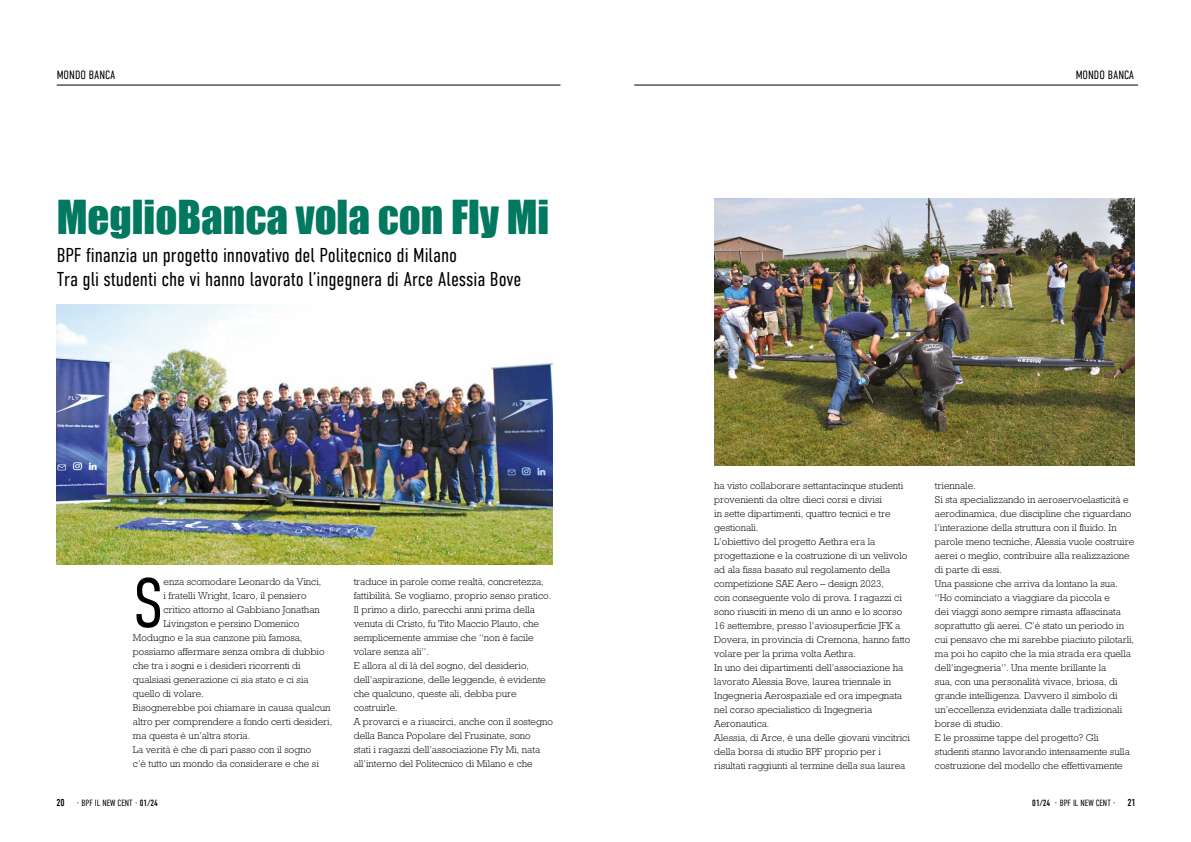
<style>
.page{position:relative;width:1191px;height:842px;background:#fff}
.page>*{position:absolute;margin:0;border:0;box-sizing:border-box;transform-origin:0 0}
.t1{font:70px "DIN Condensed VF";color:#000}
.t2{font:43px "Impact";color:#007960}
.t3{font:20px/24px "DIN Condensed VF";letter-spacing:-.005em;color:#000}
.t4{font:12px "DIN Condensed VF";color:#000}
.t5{font:300 10px/14px "Rockwell Std";color:#000}
.t6{font:9px "DIN Condensed VF";color:#000}
.s1{font-size:10px}
</style>
<div class="page">
<hr style="left:634px;top:85px;width:504px;height:1px;background:#000">
<hr style="left:57px;top:85px;width:503px;height:1px;background:#000">
<img style="left:57px;top:305px;width:496px;height:259px">
<img style="left:714px;top:198px;width:420px;height:267px">
<p class="t4" style="left:57px;top:68px;width:60px">MONDO BANCA</p>
<p class="t4" style="left:1075px;top:68px;width:60px">MONDO BANCA</p>
<h2 class="t2" style="left:57px;top:184px;width:494px">MeglioBanca vola con Fly Mi</h2>
<h3 class="t3" style="left:57px;top:243px;width:466px">BPF finanzia un progetto innovativo del Politecnico di Milano<br>Tra gli studenti che vi hanno lavorato l’ingegnera di Arce Alessia Bove</h3>
<h1 class="t1" style="left:133px;top:564px;width:32px">S</h1>
<p class="t5" style="left:163px;top:575px;width:159px">enza scomodare Leonardo da Vinci,</p>
<p class="t5" style="left:163px;top:589px;width:145px">i fratelli Wright, Icaro, il pensiero</p>
<p class="t5" style="left:163px;top:603px;width:158px">critico attorno al Gabbiano Jonathan</p>
<p class="t5" style="left:163px;top:617px;width:137px">Livingston e persino Domenico</p>
<p class="t5" style="left:133px;top:631px;width:171px">Modugno e la sua canzone più famosa,</p>
<p class="t5" style="left:133px;top:645px;width:193px">possiamo affermare senza ombra di dubbio</p>
<p class="t5" style="left:133px;top:659px;width:169px">che tra i sogni e i desideri ricorrenti di</p>
<p class="t5" style="left:133px;top:673px;width:177px">qualsiasi generazione ci sia stato e ci sia</p>
<p class="t5" style="left:133px;top:687px;width:72px">quello di volare.</p>
<p class="t5" style="left:133px;top:701px;width:199px">Bisognerebbe poi chiamare in causa qualcun</p>
<p class="t5" style="left:133px;top:715px;width:201px">altro per comprendere a fondo certi desideri,</p>
<p class="t5" style="left:133px;top:729px;width:119px">ma questa è un’altra storia.</p>
<p class="t5" style="left:133px;top:743px;width:180px">La verità è che di pari passo con il sogno</p>
<p class="t5" style="left:133px;top:757px;width:187px">c’è tutto un mondo da considerare e che si</p>
<p class="t5" style="left:354px;top:575px;width:201px">traduce in parole come realtà, concretezza, fattibilità. Se vogliamo, proprio senso pratico.<br>Il primo a dirlo, parecchi anni prima della venuta di Cristo, fu Tito Maccio Plauto, che semplicemente ammise che “non è facile volare senza ali”.<br>E allora al di là del sogno, del desiderio, dell’aspirazione, delle leggende, è evidente che qualcuno, queste ali, debba pure costruirle.<br>A provarci e a riuscirci, anche con il sostegno della Banca Popolare del Frusinate, sono<br>stati i ragazzi dell’associazione Fly Mi, nata all’interno del Politecnico di Milano e che</p>
<p class="t5" style="left:714px;top:478px;width:198px">ha visto collaborare settantacinque studenti provenienti da oltre dieci corsi e divisi<br>in sette dipartimenti, quattro tecnici e tre gestionali.<br>L’obiettivo del progetto Aethra era la progettazione e la costruzione di un velivolo ad ala fissa basato sul regolamento della competizione SAE Aero – design 2023,<br>con conseguente volo di prova. I ragazzi ci sono riusciti in meno di un anno e lo scorso 16 settembre, presso l’aviosuperficie JFK a Dovera, in provincia di Cremona, hanno fatto volare per la prima volta Aethra.<br>In uno dei dipartimenti dell’associazione ha lavorato Alessia Bove, laurea triennale in Ingegneria Aerospaziale ed ora impegnata nel corso specialistico di Ingegneria Aeronautica.<br>Alessia, di Arce, è una delle giovani vincitrici della borsa di studio BPF proprio per i risultati raggiunti al termine della sua laurea</p>
<p class="t5" style="left:935px;top:478px;width:201px">triennale.<br>Si sta specializzando in aeroservoelasticità e aerodinamica, due discipline che riguardano l’interazione della struttura con il fluido. In parole meno tecniche, Alessia vuole costruire aerei o meglio, contribuire alla realizzazione di parte di essi.<br>Una passione che arriva da lontano la sua. “Ho cominciato a viaggiare da piccola e<br>dei viaggi sono sempre rimasta affascinata soprattutto gli aerei. C’è stato un periodo in cui pensavo che mi sarebbe piaciuto pilotarli, ma poi ho capito che la mia strada era quella dell’ingegneria”. Una mente brillante la<br>sua, con una personalità vivace, briosa, di grande intelligenza. Davvero il simbolo di un’eccellenza evidenziata dalle tradizionali borse di studio.<br>E le prossime tappe del progetto? Gli studenti stanno lavorando intensamente sulla costruzione del modello che effettivamente</p>
<p class="t6" style="left:56px;top:798px;width:103px"><span class="s1">20</span> · BPF IL NEW CENT · 01/24</p>
<p class="t6" style="left:1032px;top:798px;width:105px">01/24 · BPF IL NEW CENT · <span class="s1">21</span></p>
</div>
